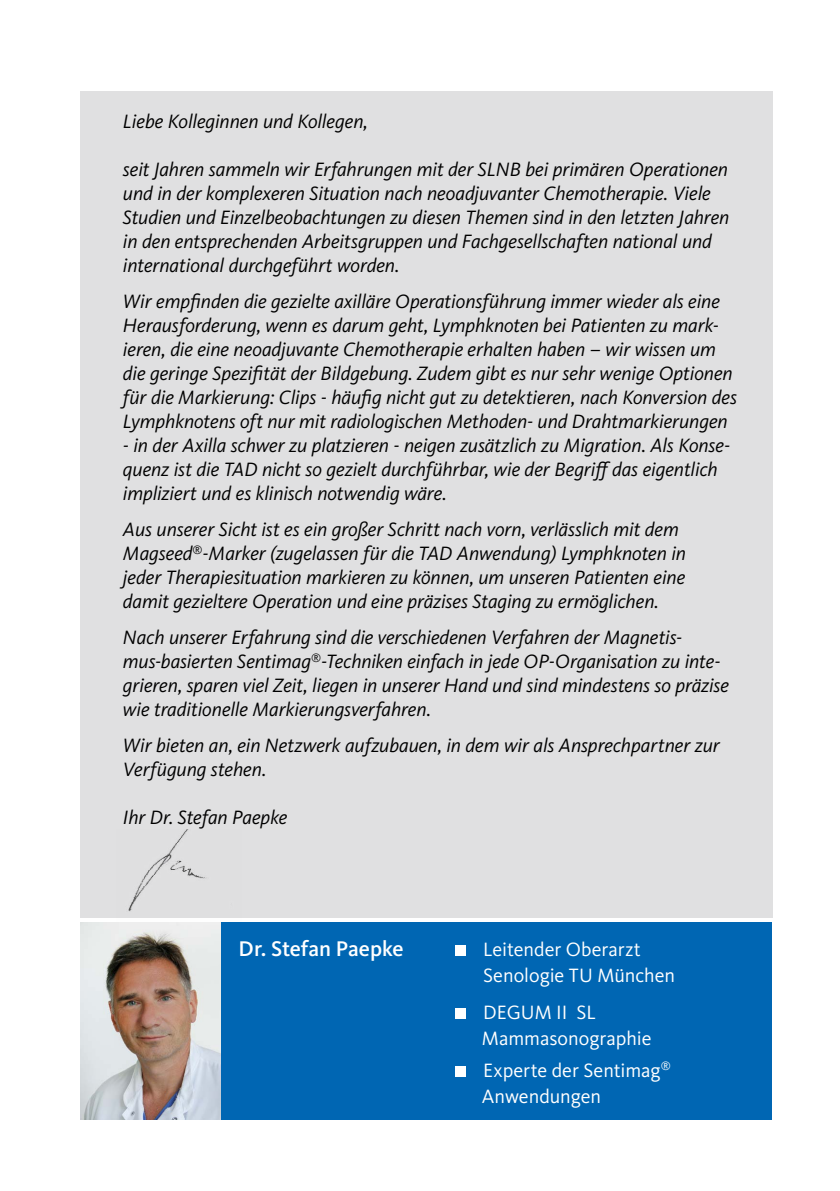
<style>
.page{position:relative;width:840px;height:1191px;background:#fff}
.page>*{position:absolute;margin:0;border:0;box-sizing:border-box;transform-origin:0 0}
.t1{font:500 22px "Kievit Pro";letter-spacing:-.005em;color:#fff}
.t2{font:italic 20px/24px "Kievit Pro";letter-spacing:-.005em;color:#000}
.t3{font:20px/26px "Kievit Pro";letter-spacing:-.005em;color:#fff}
</style>
<div class="page">
<div style="left:81px;top:91px;width:691px;height:826px;background:#e0e0e1"></div>
<img style="left:117px;top:829px;width:124px;height:89px">
<img style="left:80px;top:922px;width:141px;height:197px">
<div style="left:221px;top:922px;width:550px;height:197px;background:#0066b3"></div>
<div style="left:454px;top:945px;width:11px;height:10px;background:#fff"></div>
<div style="left:454px;top:1008px;width:11px;height:11px;background:#fff"></div>
<div style="left:454px;top:1066px;width:11px;height:10px;background:#fff"></div>
<p class="t2" style="left:123px;top:109px;width:246px">Liebe Kolleginnen und Kollegen,</p>
<p class="t2" style="left:123px;top:157px;width:607px">seit Jahren sammeln wir Erfahrungen mit der SLNB bei primären Operationen und in der komplexeren Situation nach neoadjuvanter Chemotherapie. Viele Studien und Einzelbeobachtungen zu diesen Themen sind in den letzten Jahren in den entsprechenden Arbeitsgruppen und Fachgesellschaften national und international durchgeführt worden.</p>
<p class="t2" style="left:123px;top:289px;width:615px">Wir empfinden die gezielte axilläre Operationsführung immer wieder als eine Herausforderung, wenn es darum geht, Lymphknoten bei Patienten zu mark&shy;ieren, die eine neoadjuvante Chemotherapie erhalten haben – wir wissen um die geringe Spezifität der Bildgebung. Zudem gibt es nur sehr wenige Optionen für die Markierung: Clips - häufig nicht gut zu detektieren, nach Konversion des Lymphknotens oft nur mit radiologischen Methoden- und Drahtmarkierungen</p>
<p class="t2" style="left:123px;top:433px;width:608px">- in der Axilla schwer zu platzieren - neigen zusätzlich zu Migration. Als Konse&shy;quenz ist die TAD nicht so gezielt durchführbar, wie der Begriff das eigentlich impliziert und es klinisch notwendig wäre.</p>
<p class="t2" style="left:123px;top:517px;width:564px">Aus unserer Sicht ist es ein großer Schritt nach vorn, verlässlich mit dem Magseed<sup>®</sup>-Marker (zugelassen für die TAD Anwendung) Lymphknoten in jeder Therapiesituation markieren zu können, um unseren Patienten eine damit gezieltere Operation und eine präzises Staging zu ermöglichen.</p>
<p class="t2" style="left:123px;top:625px;width:607px">Nach unserer Erfahrung sind die verschiedenen Verfahren der Magnetis&shy;mus-basierten Sentimag<sup>®</sup>-Techniken einfach in jede OP-Organisation zu inte&shy;grieren, sparen viel Zeit, liegen in unserer Hand und sind mindestens so präzise wie traditionelle Markierungsverfahren.</p>
<p class="t2" style="left:123px;top:733px;width:598px">Wir bieten an, ein Netzwerk aufzubauen, in dem wir als Ansprechpartner zur<br>Verfügung stehen.</p>
<p class="t2" style="left:123px;top:805px;width:166px">Ihr Dr. Stefan Paepke</p>
<p class="t1" style="left:238px;top:935px;width:166px">Dr. Stefan Paepke</p>
<p class="t3" style="left:483px;top:935px;width:193px">Leitender Oberarzt<br>Senologie TU München</p>
<p class="t3" style="left:481px;top:999px;width:171px">DEGUM II SL<br>Mammasonographie</p>
<p class="t3" style="left:481px;top:1056px;width:190px">Experte der Sentimag<sup>®<br></sup>Anwendungen</p>
</div>
